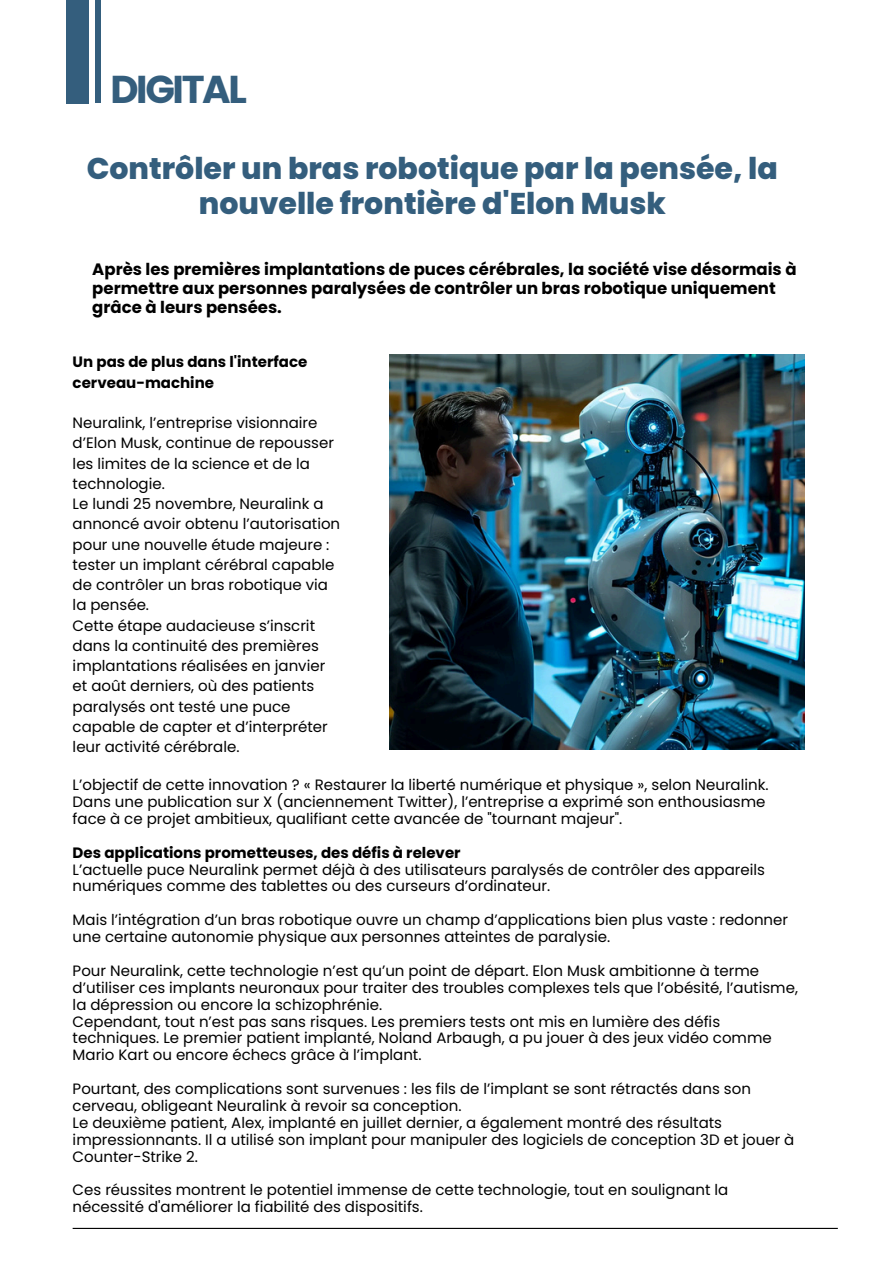
<style>
.page{position:relative;width:894px;height:1264px;background:#fff}
.page>*{position:absolute;margin:0;border:0;box-sizing:border-box;transform-origin:0 0}
.t1{font:700 38.85px "Poppins";letter-spacing:-.06em;color:#345e7d}
.t2{font:800 30px/34.8px "Poppins";color:#345e7d;text-align:center}
.t3{font:700 16.5px/19.2px "Poppins";color:#000}
.t4{font:15px/20.2px "Poppins";color:#000}
.t5{font:700 15px/20.2px "Poppins";color:#000}
</style>
<div class="page">
<hr style="left:73px;top:1227px;width:764px;height:1px;background:#000">
<div style="left:67px;top:0;width:22px;height:104px;background:#345e7d"></div>
<hr style="left:96px;top:0;width:4px;height:102px;background:#345e7d">
<img style="left:390px;top:354px;width:414px;height:395px">
<p class="t1" style="left:110px;top:62px;width:138px">DIGITAL</p>
<h2 class="t2" style="left:87px;top:151px;width:692px">Contrôler un bras robotique par la pensée, la nouvelle frontière d'Elon Musk</h2>
<h1 class="t3" style="left:92px;top:260px;width:705px">Après les premières implantations de puces cérébrales, la société vise désormais à permettre aux personnes paralysées de contrôler un bras robotique uniquement grâce à leurs pensées.</h1>
<p class="t5" style="left:73px;top:352px;width:236px">Un pas de plus dans l'interface cerveau-machine</p>
<p class="t4" style="left:73px;top:413px;width:263px">Neuralink, l’entreprise visionnaire d’Elon Musk, continue de repousser les limites de la science et de la technologie.</p>
<p class="t4" style="left:73px;top:494px;width:269px">Le lundi 25 novembre, Neuralink a annoncé avoir obtenu l’autorisation pour une nouvelle étude majeure : tester un implant cérébral capable de contrôler un bras robotique via la pensée.</p>
<p class="t4" style="left:73px;top:615px;width:256px">Cette étape audacieuse s’inscrit dans la continuité des premières implantations réalisées en janvier et août derniers, où des patients paralysés ont testé une puce capable de capter et d’interpréter leur activité cérébrale.</p>
<h3 class="t4" style="left:73px;top:776px;width:697px;line-height:16.8px">L’objectif de cette innovation ? « Restaurer la liberté numérique et physique », selon Neuralink.<br>Dans une publication sur X (anciennement Twitter), l’entreprise a exprimé son enthousiasme face à ce projet ambitieux, qualifiant cette avancée de "tournant majeur".</h3>
<h3 class="t5" style="left:73px;top:842px;width:389px">Des applications prometteuses, des défis à relever</h3>
<p class="t4" style="left:73px;top:861px;width:693px;line-height:16.8px">L’actuelle puce Neuralink permet déjà à des utilisateurs paralysés de contrôler des appareils numériques comme des tablettes ou des curseurs d’ordinateur.</p>
<p class="t4" style="left:73px;top:911px;width:716px;line-height:16.8px">Mais l’intégration d’un bras robotique ouvre un champ d’applications bien plus vaste : redonner une certaine autonomie physique aux personnes atteintes de paralysie.</p>
<p class="t4" style="left:73px;top:962px;width:726px;line-height:16.8px">Pour Neuralink, cette technologie n’est qu’un point de départ. Elon Musk ambitionne à terme d’utiliser ces implants neuronaux pour traiter des troubles complexes tels que l’obésité, l’autisme, la dépression ou encore la schizophrénie.</p>
<p class="t4" style="left:73px;top:1012px;width:700px;line-height:16.8px">Cependant, tout n’est pas sans risques. Les premiers tests ont mis en lumière des défis techniques. Le premier patient implanté, Noland Arbaugh, a pu jouer à des jeux vidéo comme<br>Mario Kart ou encore échecs grâce à l’implant.</p>
<p class="t4" style="left:73px;top:1080px;width:679px;line-height:16.8px">Pourtant, des complications sont survenues : les fils de l’implant se sont rétractés dans son cerveau, obligeant Neuralink à revoir sa conception.</p>
<p class="t4" style="left:73px;top:1114px;width:723px;line-height:16.8px">Le deuxième patient, Alex, implanté en juillet dernier, a également montré des résultats impressionnants. Il a utilisé son implant pour manipuler des logiciels de conception 3D et jouer à<br>Counter-Strike 2.</p>
<p class="t4" style="left:73px;top:1181px;width:657px;line-height:16.8px">Ces réussites montrent le potentiel immense de cette technologie, tout en soulignant la nécessité d'améliorer la fiabilité des dispositifs.</p>
</div>
